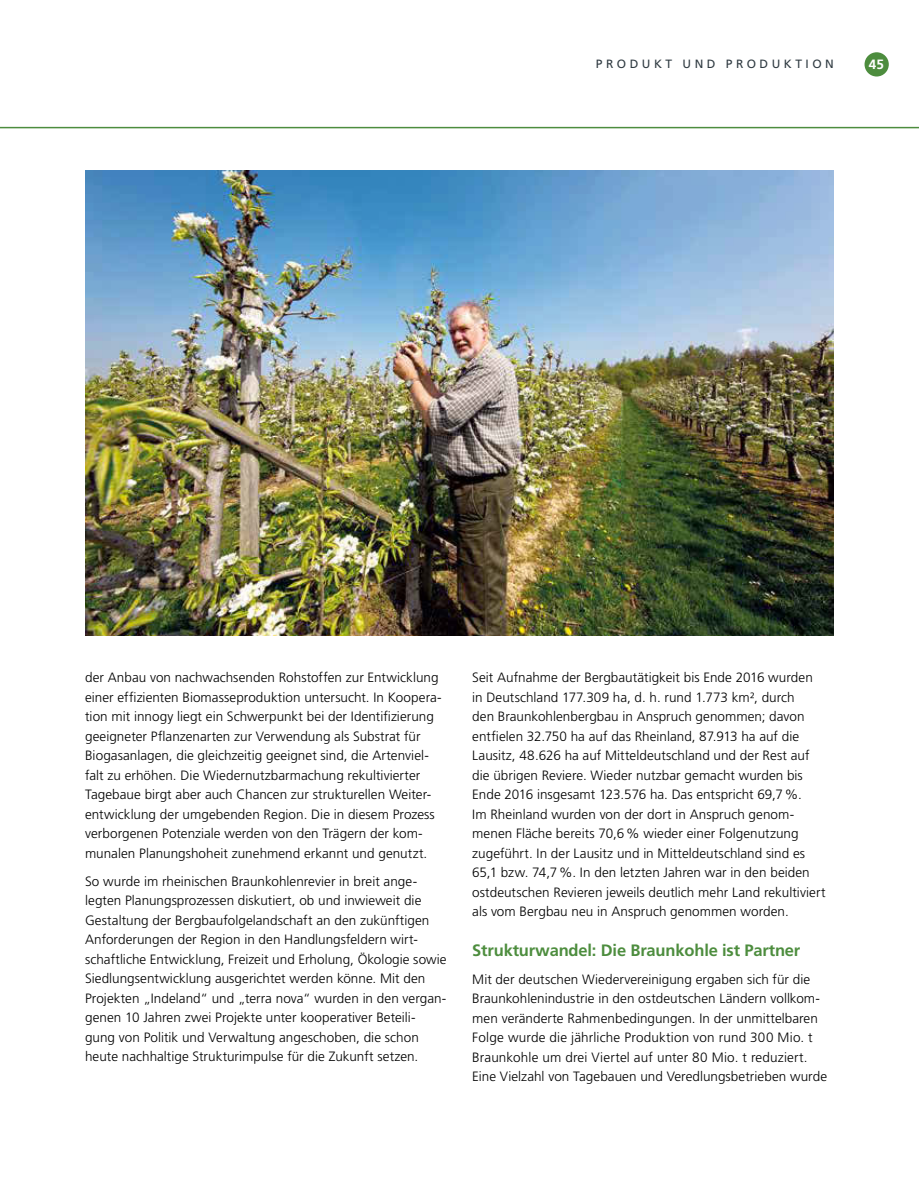
<style>
.page{position:relative;width:919px;height:1191px;background:#fff}
.page>*{position:absolute;margin:0;border:0;box-sizing:border-box;transform-origin:0 0}
.t1{font:700 16.5px "Frutiger LT Std";letter-spacing:-.01em;color:#4d8d3e}
.t2{font:300 13.5px/19.5px "Frutiger LT Std";letter-spacing:.005em;color:#000}
.t3{font:700 13.5px "Frutiger LT Std";color:#fff}
.t4{font:12px "Frutiger LT Std";letter-spacing:.29em;color:#303b42}
</style>
<div class="page">
<img style="left:85px;top:170px;width:748px;height:466px">
<hr style="left:0;top:127px;width:918px;height:1px;background:#4d8d3e">
<div style="left:864px;top:52px;width:24px;height:24px;background:#4d8d3e;border-radius:50%"></div>
<p class="t4" style="left:596px;top:59px;width:239px">PRODUKT UND PRODUKTION</p>
<p class="t3" style="left:868px;top:59px;width:17px">45</p>
<p class="t2" style="left:85px;top:668px;width:358px">der Anbau von nachwachsenden Rohstoffen zur Entwicklung einer effizienten Biomasseproduktion untersucht. In Koopera&shy;tion mit innogy liegt ein Schwerpunkt bei der Identifizierung geeigneter Pflanzenarten zur Verwendung als Substrat für Biogasanlagen, die gleichzeitig geeignet sind, die Artenviel&shy;falt zu erhöhen. Die Wiedernutzbarmachung rekultivierter Tagebaue birgt aber auch Chancen zur strukturellen Weiter&shy;entwicklung der umgebenden Region. Die in diesem Prozess verborgenen Potenziale werden von den Trägern der kom&shy;munalen Planungshoheit zunehmend erkannt und genutzt.</p>
<p class="t2" style="left:85px;top:871px;width:363px">So wurde im rheinischen Braunkohlenrevier in breit ange&shy;legten Planungsprozessen diskutiert, ob und inwieweit die Gestaltung der Bergbaufolgelandschaft an den zukünftigen Anforderungen der Region in den Handlungsfeldern wirt&shy;schaftliche Entwicklung, Freizeit und Erholung, Ökologie sowie Siedlungsentwicklung ausgerichtet werden könne. Mit den Projekten „Indeland“ und „terra nova“ wurden in den vergan&shy;genen 10 Jahren zwei Projekte unter kooperativer Beteili&shy;gung von Politik und Verwaltung angeschoben, die schon heute nachhaltige Strukturimpulse für die Zukunft setzen.</p>
<p class="t2" style="left:472px;top:668px;width:355px">Seit Aufnahme der Bergbautätigkeit bis Ende 2016 wurden in Deutschland 177.309 ha, d. h. rund 1.773 km², durch<br>den Braunkohlenbergbau in Anspruch genommen; davon entfielen 32.750 ha auf das Rheinland, 87.913 ha auf die Lausitz, 48.626 ha auf Mitteldeutschland und der Rest auf die übrigen Reviere. Wieder nutzbar gemacht wurden bis Ende 2016 insgesamt 123.576 ha. Das entspricht 69,7 %.<br>Im Rheinland wurden von der dort in Anspruch genom&shy;menen Fläche bereits 70,6 % wieder einer Folgenutzung zugeführt. In der Lausitz und in Mitteldeutschland sind es 65,1 bzw. 74,7 %. In den letzten Jahren war in den beiden ostdeutschen Revieren jeweils deutlich mehr Land rekultiviert als vom Bergbau neu in Anspruch genommen worden.</p>
<p class="t1" style="left:472px;top:943px;width:329px">Strukturwandel: Die Braunkohle ist Partner</p>
<p class="t2" style="left:472px;top:969px;width:356px">Mit der deutschen Wiedervereinigung ergaben sich für die Braunkohlenindustrie in den ostdeutschen Ländern vollkom&shy;men veränderte Rahmenbedingungen. In der unmittelbaren Folge wurde die jährliche Produktion von rund 300 Mio. t Braunkohle um drei Viertel auf unter 80 Mio. t reduziert.<br>Eine Vielzahl von Tagebauen und Veredlungsbetrieben wurde</p>
</div>
